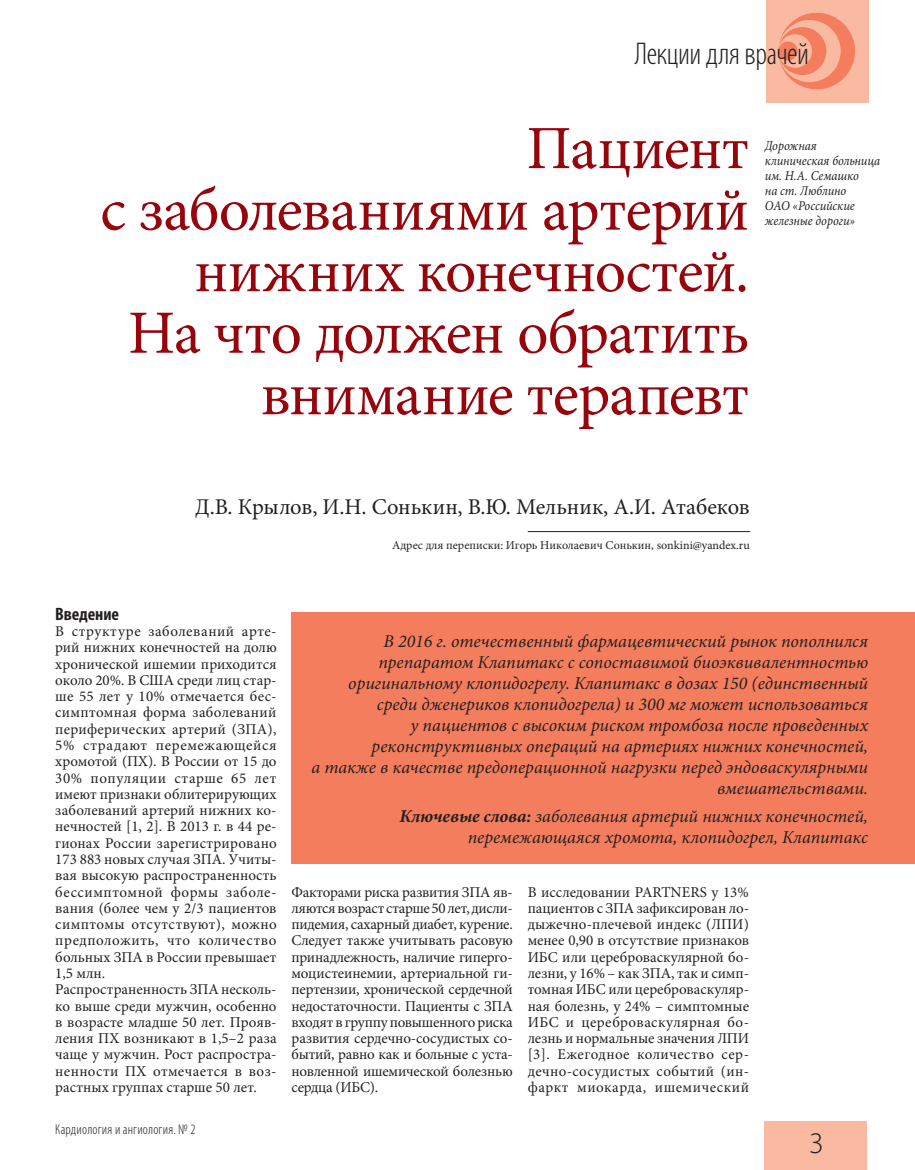
<style>
.page{position:relative;width:915px;height:1170px;background:#fff}
.page>*{position:absolute;margin:0;border:0;box-sizing:border-box;transform-origin:0 0}
.t1{font:61.5px/61.5px "Minion Pro";letter-spacing:-.015em;color:#96050c;text-align:right}
.t2{font:300 condensed 31.5px "Myriad Pro";letter-spacing:-.015em;color:#231f20}
.t3{font:300 30px "Myriad Pro";color:#231f20}
.t4{font:22.5px "Minion Pro";letter-spacing:-.005em;color:#231f20}
.t5{font:italic 18px/21px "Minion Pro";color:#231f20;text-align:right}
.t6{font:700 condensed 18px "Myriad Pro";letter-spacing:-.005em;color:#231f20}
.t7{font:15px/16.2px "Minion Pro";letter-spacing:.01em;color:#231f20;text-align:justify}
.t8{font:300 condensed 14.25px "Myriad Pro";letter-spacing:.015em;color:#231f20}
.t9{font:italic 13.5px/15px "Minion Pro";color:#231f20;scale:.91 1}
.t10{font:12px "Minion Pro";color:#231f20}
.s1{font-weight:700}
</style>
<div class="page">
<div style="left:765px;top:0;width:102px;height:102px;background:#fabaa1"></div>
<svg style="left:778px;top:13px;width:76px;height:76px"></svg>
<div style="left:778px;top:41px;width:19px;height:20px;background:#f37d5d;border-radius:50%"></div>
<div style="left:764px;top:1121px;width:102px;height:48px;background:#fabaa1"></div>
<div style="left:291px;top:612px;width:623px;height:252px;background:#f37d5d"></div>
<hr style="left:527px;top:531px;width:222px;height:1px;background:#231f20">
<h2 class="t2" style="left:634px;top:35px;width:176px">Лекции для врачей</h2>
<h1 class="t1" style="left:100px;top:118px;width:650px">Пациент<br>с заболеваниями артерий нижних конечностей.<br>На что должен обратить внимание терапевт</h1>
<p class="t9" style="left:764px;top:138px;width:128px">Дорожная клиническая больница им. Н.А. Семашко<br>на ст. Люблино<br>ОАО «Российские железные дороги»</p>
<h3 class="t4" style="left:195px;top:491px;width:556px">Д.В. Крылов, И.Н. Сонькин, В.Ю. Мельник, А.И. Атабеков</h3>
<p class="t10" style="left:392px;top:537px;width:359px">Адрес для переписки: Игорь Николаевич Сонькин, sonkini@yandex.ru</p>
<p class="t6" style="left:55px;top:602px;width:65px">Введение</p>
<p class="t7" style="left:55px;top:623px;width:223px;text-align:left">В структуре заболеваний арте&shy;рий нижних конечностей на долю хронической ишемии приходится около 20%. В США среди лиц стар&shy;ше 55 лет у 10% отмечается бес&shy;симптомная форма заболеваний периферических артерий (ЗПА),<br>5% страдают перемежающейся хромотой (ПХ). В России от 15 до<br>30% популяции старше 65 лет имеют признаки облитерирующих заболеваний артерий нижних ко&shy;нечностей [1, 2]. В 2013 г. в 44 ре&shy;гионах России зарегистрировано<br>173 883 новых случая ЗПА. Учиты&shy;вая высокую распространенность бессимптомной формы заболе&shy;вания (более чем у 2/3 пациентов симптомы отсутствуют), можно предположить, что количество больных ЗПА в России превышает<br>1,5 млн.<br>Распространенность ЗПА несколь&shy;ко выше среди мужчин, особенно в возрасте младше 50 лет. Прояв&shy;ления ПХ возникают в 1,5–2 раза чаще у мужчин. Рост распростра&shy;ненности ПХ отмечается в воз&shy;растных группах старше 50 лет.</p>
<p class="t8" style="left:55px;top:1120px;width:142px">Кардиология и ангиология. № 2</p>
<p class="t5" style="left:311px;top:630px;width:558px">В 2016 г. отечественный фармацевтический рынок пополнился препаратом Клапитакс с сопоставимой биоэквивалентностью оригинальному клопидогрелу. Клапитакс в дозах 150 (единственный среди дженериков клопидогрела) и 300 мг может использоваться<br>у пациентов с высоким риском тромбоза после проведенных реконструктивных операций на артериях нижних конечностей,<br>а также в качестве предоперационной нагрузки перед эндоваскулярными вмешательствами.</p>
<p class="t5" style="left:399px;top:805px;width:470px"><span class="s1">Ключевые слова:</span> заболевания артерий нижних конечностей, перемежающаяся хромота, клопидогрел, Клапитакс</p>
<p class="t7" style="left:291px;top:883px;width:223px">Факторами риска развития ЗПА яв&shy;ляются возраст старше 50 лет, дисли&shy;пидемия, сахарный диабет, курение.<br>Следует также учитывать расовую принадлежность, наличие гиперго&shy;моцистеинемии, артериальной ги&shy;пертензии, хронической сердечной недостаточности. Пациенты с ЗПА входят в группу повышенного риска развития сердечно-сосудистых со&shy;бытий, равно как и больные с уста&shy;новленной ишемической болезнью сердца (ИБС).</p>
<p class="t7" style="left:527px;top:883px;width:223px">В исследовании PARTNERS у 13% пациентов с ЗПА зафиксирован ло&shy;дыжечно-плечевой индекс (ЛПИ) менее 0,90 в отсутствие признаков ИБС или цереброваскулярной бо&shy;лезни, у 16% – как ЗПА, так и симп&shy;томная ИБС или цереброваскуляр&shy;ная болезнь, у 24% – симптомные ИБС и цереброваскулярная бо&shy;лезнь и нормальные значения ЛПИ [3]. Ежегодное количество сер&shy;дечно-сосудистых событий (ин&shy;фаркт миокарда, ишемический</p>
<h3 class="t3" style="left:808px;top:1125px;width:16px">3</h3>
</div>
